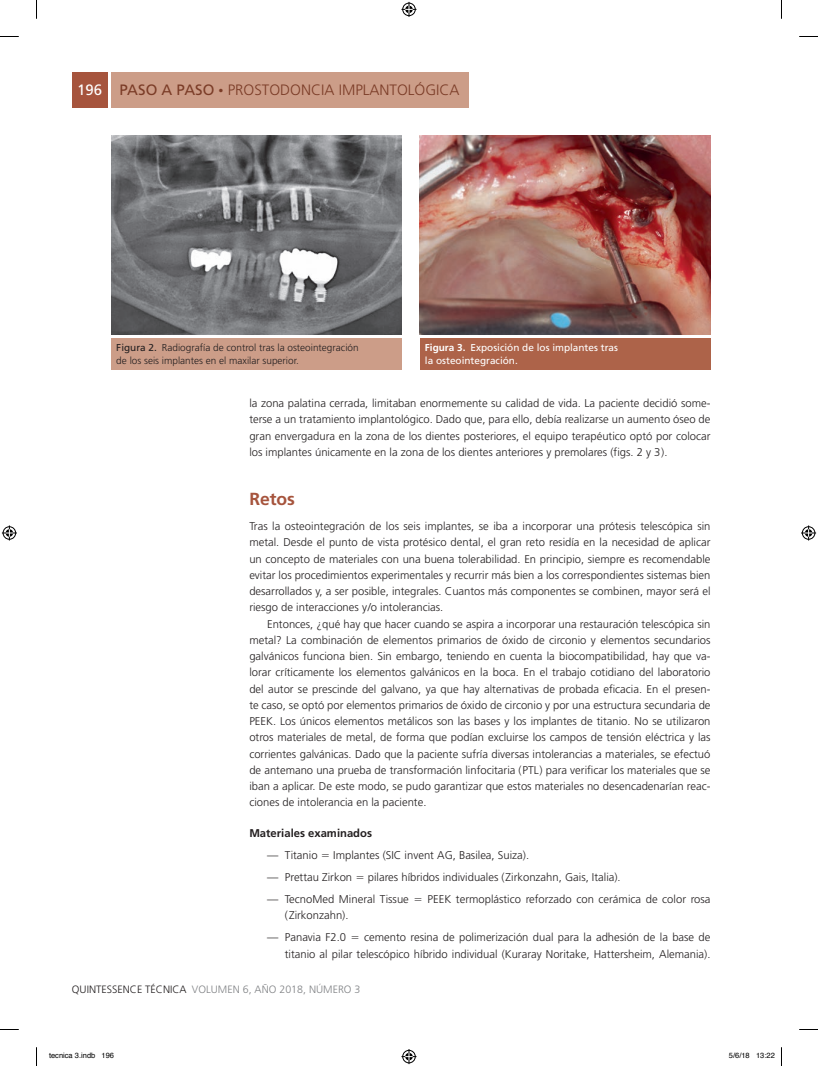
<style>
.page{position:relative;width:818px;height:1066px;background:#fff}
.page>*{position:absolute;margin:0;border:0;box-sizing:border-box;transform-origin:0 0}
.t1{font:700 17.5px "Frutiger LT Std";color:#a6543d}
.t2{font:300 15px "Frutiger LT Std";color:#7b3c27}
.t3{font:300 11.25px/16.2px "Frutiger LT Std";color:#231f20;text-align:justify}
.t4{font:700 11.25px "Frutiger LT Std";color:#231f20}
.t5{font:300 10.62px "Frutiger LT Std";color:#808285}
.t6{font:300 10px/12.5px "Frutiger LT Std";color:#231f20}
.t7{font:10px/12.5px "Frutiger LT Std";color:#fff}
.t8{font:7.5px "Helvetica";color:#000}
.s1{font-weight:400;color:#fff}
.s2{font-weight:400}
.s3{font-weight:400;font-size:10px}
.s4{font-weight:700}
.s5{color:#231f20}
</style>
<div class="page">
<div style="left:72px;top:72px;width:35px;height:35px;background:#a6543d"></div>
<div style="left:111px;top:72px;width:357px;height:35px;background:#cc9d88"></div>
<div style="left:111px;top:338px;width:290px;height:32px;background:#cc9d88"></div>
<div style="left:419px;top:338px;width:291px;height:32px;background:#ad6349"></div>
<img style="left:111px;top:136px;width:290px;height:198px">
<img style="left:419px;top:136px;width:291px;height:198px">
<svg style="left:0;top:36px;width:19px;height:1px"></svg>
<svg style="left:799px;top:36px;width:18px;height:1px"></svg>
<svg style="left:36px;top:0;width:1px;height:19px"></svg>
<svg style="left:36px;top:1047px;width:1px;height:18px"></svg>
<svg style="left:401px;top:2px;width:15px;height:15px"></svg>
<svg style="left:401px;top:1049px;width:15px;height:14px"></svg>
<svg style="left:2px;top:525px;width:15px;height:15px"></svg>
<svg style="left:801px;top:525px;width:14px;height:15px"></svg>
<h2 class="t2" style="left:77px;top:82px;width:384px"><span class="s1">196</span> <span class="s2">PASO A PASO</span> <span class="s3">•</span> PROSTODONCIA IMPLANTOLÓGICA</h2>
<p class="t6" style="left:116px;top:341px;width:244px"><span class="s2">Figura 2.</span> Radiografía de control tras la osteointegración de los seis implantes en el maxilar superior.</p>
<p class="t7" style="left:424px;top:341px;width:194px"><span class="s4">Figura 3.</span> Exposición de los implantes tras la osteointegración.</p>
<p class="t3" style="left:249px;top:395px;width:462px">la zona palatina cerrada, limitaban enormemente su calidad de vida. La paciente decidió some&shy;terse a un tratamiento implantológico. Dado que, para ello, debía realizarse un aumento óseo de gran envergadura en la zona de los dientes posteriores, el equipo terapéutico optó por colocar los implantes únicamente en la zona de los dientes anteriores y premolares (figs. 2 y 3).</p>
<h1 class="t1" style="left:249px;top:488px;width:47px">Retos</h1>
<p class="t3" style="left:249px;top:518px;width:462px">Tras la osteointegración de los seis implantes, se iba a incorporar una prótesis telescópica sin metal. Desde el punto de vista protésico dental, el gran reto residía en la necesidad de aplicar un concepto de materiales con una buena tolerabilidad. En principio, siempre es recomendable evitar los procedimientos experimentales y recurrir más bien a los correspondientes sistemas bien desarrollados y, a ser posible, integrales. Cuantos más componentes se combinen, mayor será el riesgo de interacciones y/o intolerancias.</p>
<p class="t3" style="left:249px;top:615px;width:462px;text-indent:18px">Entonces, ¿qué hay que hacer cuando se aspira a incorporar una restauración telescópica sin metal? La combinación de elementos primarios de óxido de circonio y elementos secundarios galvánicos funciona bien. Sin embargo, teniendo en cuenta la biocompatibilidad, hay que va&shy;lorar críticamente los elementos galvánicos en la boca. En el trabajo cotidiano del laboratorio del autor se prescinde del galvano, ya que hay alternativas de probada eficacia. En el presen&shy;te caso, se optó por elementos primarios de óxido de circonio y por una estructura secundaria de PEEK. Los únicos elementos metálicos son las bases y los implantes de titanio. No se utilizaron otros materiales de metal, de forma que podían excluirse los campos de tensión eléctrica y las corrientes galvánicas. Dado que la paciente sufría diversas intolerancias a materiales, se efectuó de antemano una prueba de transformación linfocitaria (PTL) para verificar los materiales que se iban a aplicar. De este modo, se pudo garantizar que estos materiales no desencadenarían reac&shy;ciones de intolerancia en la paciente.</p>
<p class="t4" style="left:249px;top:826px;width:124px">Materiales examinados</p>
<p class="t3" style="left:267px;top:846px;width:52px">— Titanio</p>
<p class="t3" style="left:333px;top:846px;width:197px">Implantes (SIC invent AG, Basilea, Suiza).</p>
<p class="t3" style="left:267px;top:868px;width:87px">— Prettau Zirkon</p>
<p class="t3" style="left:367px;top:868px;width:254px">pilares híbridos individuales (Zirkonzahn, Gais, Italia).</p>
<p class="t3" style="left:267px;top:890px;width:143px">— TecnoMed Mineral Tissue</p>
<p class="t3" style="left:427px;top:890px;width:284px">PEEK termoplástico reforzado con cerámica de color rosa</p>
<p class="t3" style="left:285px;top:907px;width:65px">(Zirkonzahn).</p>
<p class="t3" style="left:267px;top:929px;width:80px">— Panavia F2.0</p>
<p class="t3" style="left:285px;top:929px;width:427px;text-align:right">cemento resina de polimerización dual para la adhesión de la base de<br>titanio al pilar telescópico híbrido individual (Kuraray Noritake, Hattersheim, Alemania).</p>
<p class="t5" style="left:72px;top:982px;width:290px"><span class="s5">QUINTESSENCE TÉCNICA</span> VOLUMEN 6, AÑO 2018, NÚMERO 3</p>
<p class="t8" style="left:49px;top:1049px;width:67px">tecnica 3.indb 196</p>
<p class="t8" style="left:728px;top:1049px;width:47px">5/6/18 13:22</p>
</div>
